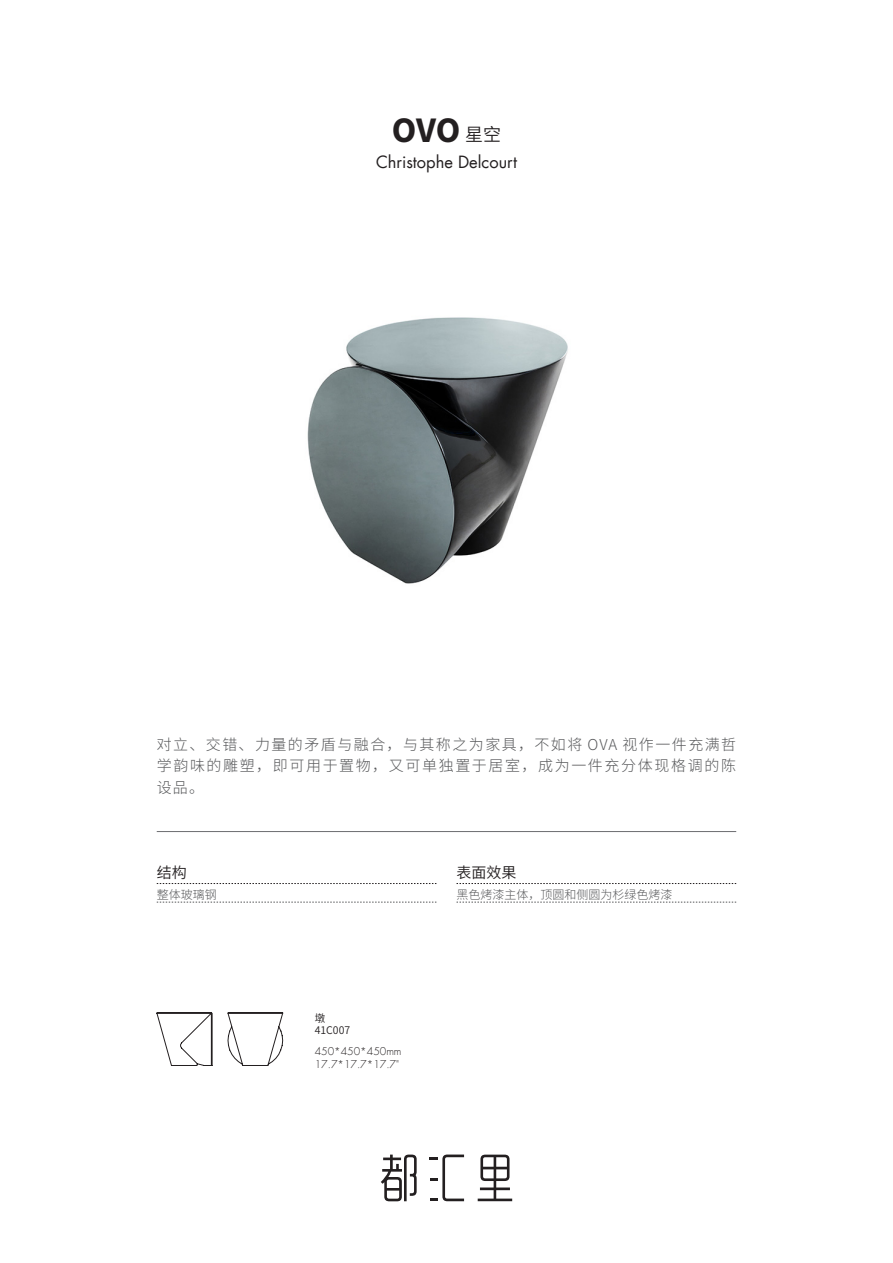
<style>
.page{position:relative;width:893px;height:1263px;background:#fff}
.page>*{position:absolute;margin:0;border:0;box-sizing:border-box;transform-origin:0 0}
.中英文产品名称{font:700 36px "Source Sans Pro";color:#231f20}
.设计师名字{font:16.5px "Futura LT";color:#231f20}
.家具说明{font:300 15px/21.6px "Source Han Sans CN";letter-spacing:.11em;color:#57585a;text-align:justify}
.t1{font:15px "Source Han Sans CN";color:#231f20}
.段落样式1{font:300 12px "Source Han Sans CN";color:#57585a}
.产品尺寸规格{font:300 10.5px "Futura LT";color:#231f20}
.产品品类_编号{font:10.5px "Source Han Sans CN";color:#231f20}
.s1{font-family:"Source Han Sans CN";font-weight:400;font-size:18px}
</style>
<div class="page">
<svg style="left:381px;top:1154px;width:36px;height:47px"></svg>
<svg style="left:430px;top:1154px;width:34px;height:47px"></svg>
<svg style="left:478px;top:1154px;width:34px;height:47px"></svg>
<svg style="left:157px;top:883px;width:279px;height:1px"></svg>
<svg style="left:157px;top:902px;width:279px;height:1px"></svg>
<svg style="left:457px;top:883px;width:279px;height:1px"></svg>
<svg style="left:457px;top:902px;width:279px;height:1px"></svg>
<hr style="left:157px;top:831px;width:579px;height:1px;background:#6c6d70">
<img style="left:307px;top:317px;width:261px;height:267px">
<svg style="left:156px;top:1012px;width:127px;height:54px"></svg>
<p class="中英文产品名称" style="left:392px;top:107px;width:111px">OVO <span class="s1">星空</span></p>
<p class="设计师名字" style="left:376px;top:151px;width:142px">Christophe Delcourt</p>
<p class="家具说明" style="left:157px;top:734px;width:581px">对立、交错、力量的矛盾与融合，与其称之为家具，不如将 OVA 视作一件充满哲学韵味的雕塑，即可用于置物，又可单独置于居室，成为一件充分体现格调的陈设品。</p>
<p class="t1" style="left:157px;top:864px;width:31px">结构</p>
<p class="段落样式1" style="left:157px;top:888px;width:61px">整体玻璃钢</p>
<p class="产品品类_编号" style="left:315px;top:1012px;width:12px">墩</p>
<p class="产品品类_编号" style="left:315px;top:1024px;width:37px">41C007</p>
<p class="产品尺寸规格" style="left:315px;top:1045px;width:88px">450*450*450mm</p>
<p class="产品尺寸规格" style="left:315px;top:1058px;width:86px">17.7*17.7*17.7"</p>
<p class="t1" style="left:457px;top:864px;width:61px">表面效果</p>
<p class="段落样式1" style="left:457px;top:888px;width:217px">黑色烤漆主体，顶圆和侧圆为杉绿色烤漆</p>
</div>
